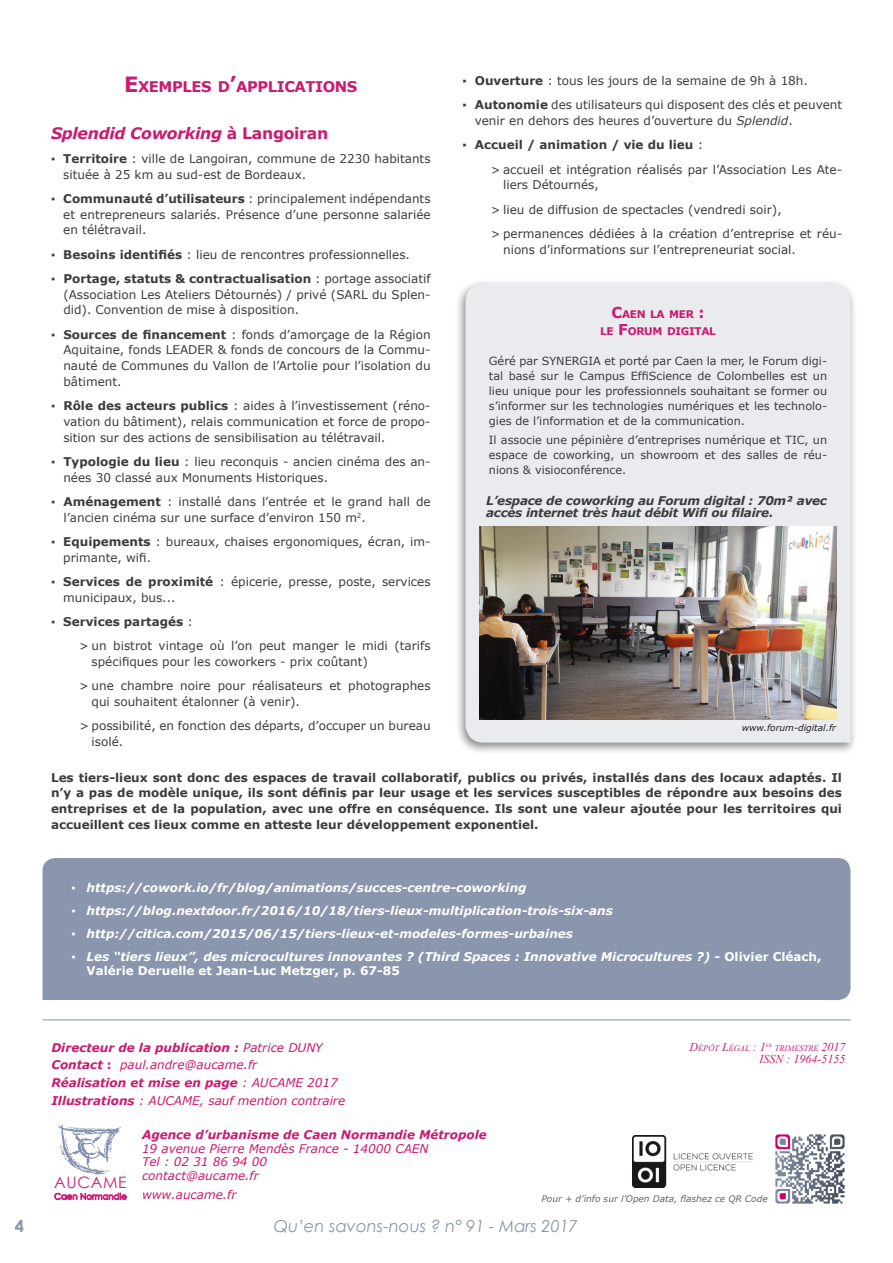
<style>
.page{position:relative;width:893px;height:1263px;background:#fff}
.page>*{position:absolute;margin:0;border:0;box-sizing:border-box;transform-origin:0 0}
.t1{font:italic 16.5px "Century Gothic";color:#8a96ae}
.t2{font:700 16.5px "Century Gothic";color:#8a96ae}
.t3{font:italic 700 15.75px "Verdana";letter-spacing:-.02em;color:#cb1a6f}
.t4{font:15.75px "Century Gothic";letter-spacing:.04em;color:#ce1f79}
.t5{font:700 14.7px "Verdana";letter-spacing:-.03em;color:#cb1a6f}
.t6{font:12px/15.8px "Verdana";color:#3c3c3c}
.t7{font:700 12px/15.8px "Verdana";color:#3c3c3c;text-align:justify}
.t8{font:italic 700 12px/14.2px "Verdana";color:#fff}
.t9{font:italic 12px/17.7px "Verdana";color:#cb1a6f}
.t10{font:italic 700 12px/12px "Verdana";letter-spacing:-.02em;color:#3c3c3c}
.t11{font:italic 700 12px "Verdana";color:#cb1a6f}
.t12{font:italic 12px "Times New Roman";color:#cb1a6f}
.t13{font:11.25px/15px "Verdana";color:#3c3c3c;text-align:justify}
.t14{font:700 10.5px/16.5px "Verdana";letter-spacing:-.03em;color:#cb1a6f;text-align:center}
.t15{font:italic 9px "Verdana";color:#646464}
.t16{font:italic 9px "Verdana";color:#231f20}
.t17{font:italic 8.4px "Times New Roman";color:#cb1a6f}
.t18{font:8.4px "Century Gothic";letter-spacing:.01em;color:#ce1f79}
.t19{font:italic 4.95px "Times New Roman";color:#cb1a6f}
.s1{font-size:21px}
.s2{font-style:normal}
.s3{font-weight:700}
.s4{font-style:italic}
.s5{font-size:15px}
.s6{font-weight:700;font-style:normal}
.s7{font-size:12px}
</style>
<div class="page">
<svg style="left:55px;top:1193px;width:71px;height:7px"></svg>
<svg style="left:58px;top:1124px;width:64px;height:51px"></svg>
<img style="left:632px;top:1136px;width:120px;height:51px">
<img style="left:775px;top:1134px;width:70px;height:70px">
<hr style="left:43px;top:1019px;width:808px;height:1px;background:#abb5ca">
<div style="left:43px;top:858px;width:808px;height:142px;background:#8a96ae"></div>
<div style="left:455px;top:279px;width:402px;height:476px;background:#646464;opacity:.75"></div>
<div style="left:465px;top:284px;width:385px;height:459px;background:#e9ebef"></div>
<img style="left:480px;top:526px;width:356px;height:194px">
<p class="t5" style="left:124px;top:76px;width:235px"><span class="s1">E</span>XEMPLES D<span class="s1">’</span>APPLICATIONS</p>
<h2 class="t3" style="left:51px;top:122px;width:279px">Splendid Coworking <span class="s2">à Langoiran</span></h2>
<p class="t6" style="left:63px;top:150px;width:369px;text-indent:-12px">▪ <span class="s3">Territoire</span> : ville de Langoiran, commune de 2230 habitants située à 25 km au sud-est de Bordeaux.</p>
<p class="t6" style="left:63px;top:190px;width:369px;text-align:justify;text-indent:-12px">▪ <span class="s3">Communauté d’utilisateurs</span> : principalement indépendants et entrepreneurs salariés. Présence d’une personne salariée en télétravail.</p>
<p class="t6" style="left:51px;top:246px;width:360px">▪ <span class="s3">Besoins identifiés</span> : lieu de rencontres professionnelles.</p>
<p class="t6" style="left:63px;top:270px;width:369px;text-align:justify;text-indent:-12px">▪ <span class="s3">Portage, statuts &amp; contractualisation</span> : portage associatif (Association Les Ateliers Détournés) / privé (SARL du Splen&shy;did). Convention de mise à disposition.</p>
<p class="t6" style="left:63px;top:326px;width:369px;text-align:justify;text-indent:-12px">▪ <span class="s3">Sources de financement</span> : fonds d’amorçage de la Région Aquitaine, fonds LEADER &amp; fonds de concours de la Commu&shy;nauté de Communes du Vallon de l’Artolie pour l’isolation du bâtiment.</p>
<p class="t6" style="left:63px;top:398px;width:369px;text-align:justify;text-indent:-12px">▪ <span class="s3">Rôle des acteurs publics</span> : aides à l’investissement (réno&shy;vation du bâtiment), relais communication et force de propo&shy;sition sur des actions de sensibilisation au télétravail.</p>
<p class="t6" style="left:63px;top:453px;width:369px;text-indent:-12px">▪ <span class="s3">Typologie du lieu</span> : lieu reconquis - ancien cinéma des an&shy;nées 30 classé aux Monuments Historiques.</p>
<p class="t6" style="left:63px;top:493px;width:369px;text-indent:-12px">▪ <span class="s3">Aménagement</span> : installé dans l’entrée et le grand hall de l’ancien cinéma sur une surface d’environ 150 m<sup>2</sup>.</p>
<p class="t6" style="left:63px;top:533px;width:369px;text-indent:-12px">▪ <span class="s3">Equipements</span> : bureaux, chaises ergonomiques, écran, im&shy;primante, wifi.</p>
<p class="t6" style="left:63px;top:573px;width:369px;text-indent:-12px">▪ <span class="s3">Services de proximité</span> : épicerie, presse, poste, services municipaux, bus...</p>
<p class="t6" style="left:79px;top:609px;width:353px;line-height:24.3px;text-indent:-28px">▪ <span class="s3">Services partagés</span> :<br>&gt; un bistrot vintage où l’on peut manger le midi (tarifs</p>
<p class="t6" style="left:79px;top:649px;width:353px;line-height:24.3px;text-indent:12px">spécifiques pour les coworkers - prix coûtant)<br>&gt; une chambre noire pour réalisateurs et photographes</p>
<p class="t6" style="left:79px;top:689px;width:353px;line-height:24.3px;text-indent:12px">qui souhaitent étalonner (à venir).<br>&gt; possibilité, en fonction des départs, d’occuper un bureau</p>
<p class="t6" style="left:92px;top:733px;width:33px">isolé.</p>
<p class="t6" style="left:463px;top:73px;width:347px">▪ <span class="s3">Ouverture</span> : tous les jours de la semaine de 9h à 18h.</p>
<p class="t6" style="left:475px;top:97px;width:369px;text-indent:-12px">▪ <span class="s3">Autonomie</span> des utilisateurs qui disposent des clés et peuvent venir en dehors des heures d’ouverture du <span class="s4">Splendid</span>.</p>
<p class="t6" style="left:491px;top:133px;width:353px;line-height:24.3px;text-indent:-28px">▪ <span class="s3">Accueil / animation / vie du lieu</span> :<br>&gt; accueil et intégration réalisés par l’Association Les Ate-</p>
<p class="t6" style="left:491px;top:173px;width:353px;line-height:24.3px;text-indent:12px">liers Détournés,<br>&gt; lieu de diffusion de spectacles (vendredi soir),<br>&gt; permanences dédiées à la création d’entreprise et réu-</p>
<p class="t6" style="left:503px;top:241px;width:294px">nions d’informations sur l’entrepreneuriat social.</p>
<p class="t14" style="left:600px;top:306px;width:117px"><span class="s5">C</span>AEN LA MER <span class="s5">:<br></span>LE <span class="s5">F</span>ORU M DIGITAL</p>
<p class="t13" style="left:489px;top:353px;width:340px">Géré par SYNERGIA et porté par Caen la mer, le Forum digi&shy;tal basé sur le Campus EffiScience de Colombelles est un lieu unique pour les professionnels souhaitant se former ou s’informer sur les technologies numériques et les technolo&shy;gies de l’information et de la communication.</p>
<p class="t13" style="left:489px;top:432px;width:340px">Il associe une pépinière d’entreprises numérique et TIC, un espace de coworking, un showroom et des salles de réu&shy;nions &amp; visioconférence.</p>
<p class="t10" style="left:486px;top:494px;width:342px">L’espace de coworking au Forum digital : 70m² avec accès internet très haut débit Wifi ou filaire.</p>
<p class="t16" style="left:742px;top:722px;width:96px">www.forum-digital.fr</p>
<p class="t7" style="left:51px;top:769px;width:792px">Les tiers-lieux sont donc des espaces de travail collaboratif, publics ou privés, installés dans des locaux adaptés. Il n’y a pas de modèle unique, ils sont définis par leur usage et les services susceptibles de répondre aux besoins des entreprises et de la population, avec une offre en conséquence. Ils sont une valeur ajoutée pour les territoires qui accueillent ces lieux comme en atteste leur développement exponentiel.</p>
<p class="t8" style="left:72px;top:881px;width:457px"><span class="s2">▪</span> https://cowork.io/fr/blog/animations/succes-centre-coworking</p>
<p class="t8" style="left:72px;top:903px;width:543px"><span class="s2">▪</span> https://blog.nextdoor.fr/2016/10/18/tiers-lieux-multiplication-trois-six-ans</p>
<p class="t8" style="left:72px;top:926px;width:503px"><span class="s2">▪</span> http://citica.com/2015/06/15/tiers-lieux-et-modeles-formes-urbaines</p>
<p class="t8" style="left:87px;top:949px;width:736px;text-indent:-15px"><span class="s2">▪</span> Les “tiers lieux”, des microcultures innovantes ? (Third Spaces : Innovative Microcultures ?) <span class="s2">- Olivier Cléach,<br>Valérie Deruelle et Jean-Luc Metzger, p. 67-85</span></p>
<p class="t9" style="left:51px;top:1038px;width:295px"><span class="s3">Directeur de la publication :</span> Patrice DUNY <span class="s3">Contact</span> <span class="s6">:</span> paul.andre@aucame.fr<br><span class="s3">Réalisation et mise en page</span> : AUCAME 2017<br><span class="s3">Illustrations</span> : AUCAME, sauf mention contraire</p>
<p class="t11" style="left:142px;top:1126px;width:346px">Agence d’urbanisme de Caen Normandie Métropole</p>
<p class="t9" style="left:142px;top:1141px;width:288px;line-height:13.5px">19 avenue Pierre Mendès France - 14000 CAEN<br>Tel : 02 31 86 94 00<br>contact@aucame.fr</p>
<p class="t18" style="left:54px;top:1190px;width:74px">Caen Normandie</p>
<p class="t9" style="left:142px;top:1186px;width:96px">www.aucame.fr</p>
<h2 class="t4" style="left:54px;top:1172px;width:74px">AUCAME</h2>
<p class="t17" style="left:689px;top:1042px;width:78px"><span class="s7">D</span>ÉPÔT <span class="s7">L</span>ÉGAL <span class="s7">: 1</span></p>
<p class="t19" style="left:766px;top:1041px;width:7px">ER</p>
<p class="t17" style="left:775px;top:1042px;width:72px">TRIMESTRE <span class="s7">2017</span></p>
<p class="t12" style="left:760px;top:1050px;width:87px">ISSN : 1964-5155</p>
<p class="t15" style="left:541px;top:1193px;width:228px">Pour + d’info sur l’Open Data, flashez ce QR Code</p>
<h1 class="t2" style="left:15px;top:1213px;width:11px">4</h1>
<h1 class="t1" style="left:274px;top:1214px;width:306px">Qu’en savons-nous ? n° 91 - Mars 2017</h1>
</div>
